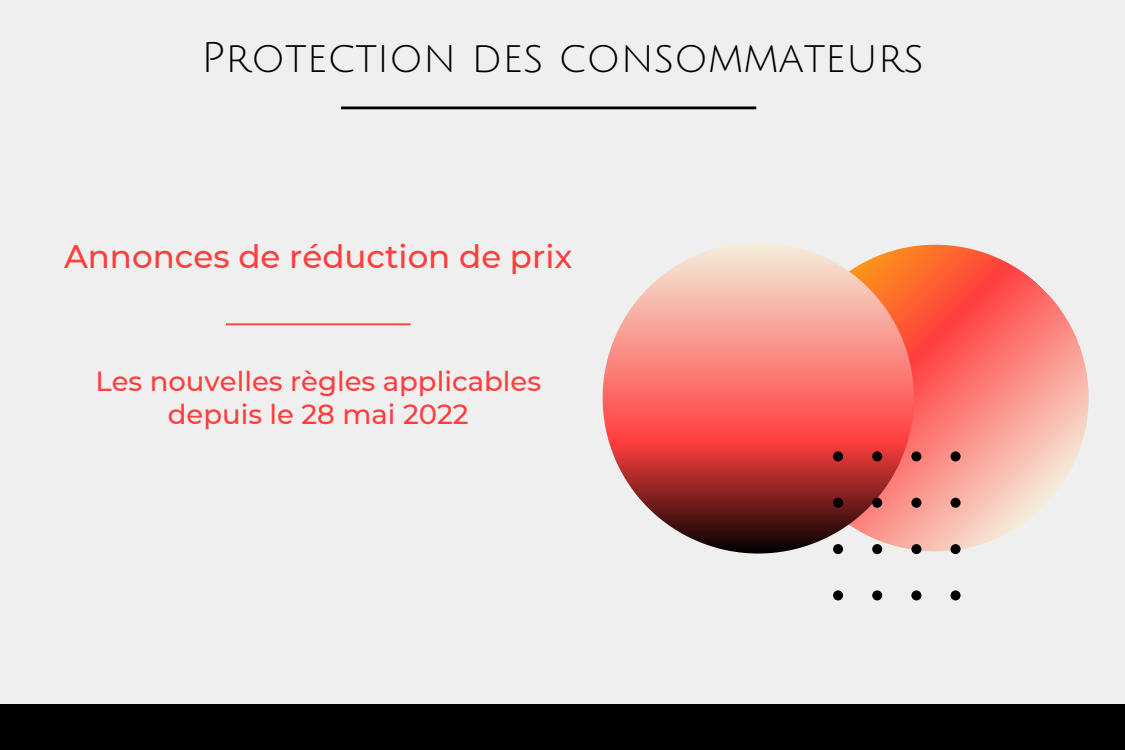
<style>
.page{position:relative;width:1125px;height:750px;background:#efefef}
.page>*{position:absolute;margin:0;border:0;box-sizing:border-box;transform-origin:0 0}
.t1{font:41.88px "Julius Sans One";color:#000}
.t2{font:500 32.5px "Montserrat";color:#ff3e3e}
.t3{font:500 27.5px/33.8px "Montserrat";color:#ff3e3e;text-align:center}
</style>
<div class="page">
<svg style="left:836px;top:244px;width:253px;height:357px"></svg>
<svg style="left:603px;top:242px;width:311px;height:312px;background:#e08078"></svg>
<svg style="left:833px;top:451px;width:128px;height:149px"></svg>
<hr style="left:226px;top:323px;width:185px;height:2px;background:#ff3e3e">
<hr style="left:341px;top:106px;width:415px;height:3px;background:#000">
<div style="left:0;top:704px;width:1125px;height:46px;background:#000"></div>
<h1 class="t1" style="left:201px;top:36px;width:724px">Protection des consommateurs</h1>
<p class="t2" style="left:64px;top:236px;width:510px">Annonces de réduction de prix</p>
<p class="t3" style="left:95px;top:364px;width:447px">Les nouvelles règles applicables depuis le 28 mai 2022</p>
</div>
